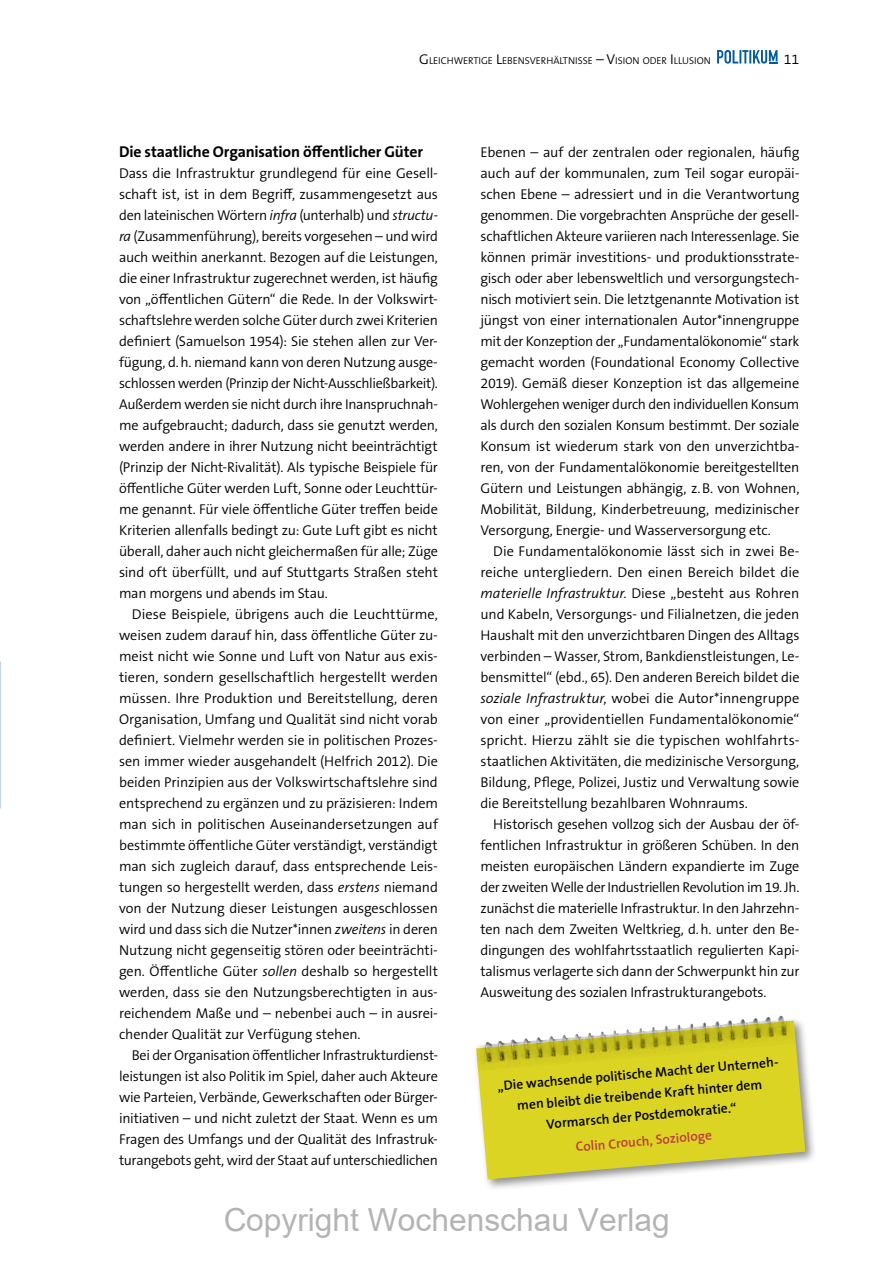
<style>
.page{position:relative;width:893px;height:1263px;background:#fff}
.page>*{position:absolute;margin:0;border:0;box-sizing:border-box;transform-origin:0 0}
.t1{font:31.8px "Arial";color:rgb(0 0 0/.3)}
.t2{font:700 15.75px "The Sans B W7";letter-spacing:-.01em;color:#000}
.t3{font:300 14.25px/21px "The Sans B W4";letter-spacing:-.015em;color:#000;text-align:justify}
.t4{font:600 13.5px/21px "The Sans B W6";color:#000;text-align:center}
.t5{font:600 13.5px "The Sans B W6";color:#bc3c3f}
.t6{font:300 10.05px "The Sans B W4";color:#000}
.s1{font-size:14.25px}
.s2{font-style:italic}
</style>
<div class="page">
<svg style="left:717px;top:50px;width:60px;height:14px"></svg>
<div style="left:473px;top:1017px;width:344px;height:174px;background:#000;opacity:.45"></div>
<svg style="left:476px;top:1021px;width:329px;height:158px;background:#d9d346"></svg>
<p class="t6" style="left:419px;top:54px;width:293px"><span class="s1">G</span>LEICHWERTIGE <span class="s1">L</span>EBENSVERHÄLTNISSE <span class="s1">– V</span>ISION ODER <span class="s1">I</span> LLUSION</p>
<p class="t3" style="left:784px;top:48px;width:17px">11</p>
<p class="t2" style="left:119px;top:142px;width:305px">Die staatliche Organisation öffentlicher Güter</p>
<p class="t3" style="left:119px;top:163px;width:320px">Dass die Infrastruktur grundlegend für eine Gesell&shy;schaft ist, ist in dem Begriff, zusammengesetzt aus den lateinischen Wörtern <span class="s2">infra</span> (unterhalb) und <span class="s2">structu&shy;ra</span> (Zusammenführung), bereits vorgesehen – und wird auch weithin anerkannt. Bezogen auf die Leistungen, die einer Infrastruktur zugerechnet werden, ist häufig von „öffentlichen Gütern“ die Rede. In der Volkswirt&shy;schaftslehre werden solche Güter durch zwei Kriterien definiert (Samuelson 1954): Sie stehen allen zur Ver&shy;fügung, d.h. niemand kann von deren Nutzung ausge&shy;schlossen werden (Prinzip der Nicht-Ausschließbarkeit).<br>Außerdem werden sie nicht durch ihre Inanspruchnah&shy;me aufgebraucht; dadurch, dass sie genutzt werden, werden andere in ihrer Nutzung nicht beeinträchtigt (Prinzip der Nicht-Rivalität). Als typische Beispiele für öffentliche Güter werden Luft, Sonne oder Leuchttür&shy;me genannt. Für viele öffentliche Güter treffen beide Kriterien allenfalls bedingt zu: Gute Luft gibt es nicht überall, daher auch nicht gleichermaßen für alle; Züge sind oft überfüllt, und auf Stuttgarts Straßen steht man morgens und abends im Stau.</p>
<p class="t3" style="left:119px;top:604px;width:320px;text-indent:13px">Diese Beispiele, übrigens auch die Leuchttürme, weisen zudem darauf hin, dass öffentliche Güter zu&shy;meist nicht wie Sonne und Luft von Natur aus exis&shy;tieren, sondern gesellschaftlich hergestellt werden müssen. Ihre Produktion und Bereitstellung, deren Organisation, Umfang und Qualität sind nicht vorab definiert. Vielmehr werden sie in politischen Prozes&shy;sen immer wieder ausgehandelt (Helfrich 2012). Die beiden Prinzipien aus der Volkswirtschaftslehre sind entsprechend zu ergänzen und zu präzisieren: Indem man sich in politischen Auseinandersetzungen auf bestimmte öffentliche Güter verständigt, verständigt man sich zugleich darauf, dass entsprechende Leis&shy;tungen so hergestellt werden, dass <span class="s2">erstens</span> niemand von der Nutzung dieser Leistungen ausgeschlossen wird und dass sich die Nutzer*innen <span class="s2">zweitens</span> in deren Nutzung nicht gegenseitig stören oder beeinträchti&shy;gen. Öffentliche Güter <span class="s2">sollen</span> deshalb so hergestellt werden, dass sie den Nutzungsberechtigten in aus&shy;reichendem Maße und – nebenbei auch – in ausrei&shy;chender Qualität zur Verfügung stehen.</p>
<p class="t3" style="left:119px;top:1045px;width:320px;text-indent:13px">Bei der Organisation öffentlicher Infrastrukturdienst&shy;leistungen ist also Politik im Spiel, daher auch Akteure wie Parteien, Verbände, Gewerkschaften oder Bürger&shy;initiativen – und nicht zuletzt der Staat. Wenn es um Fragen des Umfangs und der Qualität des Infrastruk&shy;turangebots geht, wird der Staat auf unterschiedlichen</p>
<p class="t3" style="left:480px;top:142px;width:320px">Ebenen – auf der zentralen oder regionalen, häufig auch auf der kommunalen, zum Teil sogar europäi&shy;schen Ebene – adressiert und in die Verantwortung genommen. Die vorgebrachten Ansprüche der gesell&shy;schaftlichen Akteure variieren nach Interessenlage. Sie können primär investitions- und produktionsstrate&shy;gisch oder aber lebensweltlich und versorgungstech&shy;nisch motiviert sein. Die letztgenannte Motivation ist jüngst von einer internationalen Autor*innengruppe mit der Konzeption der „Fundamentalökonomie“ stark gemacht worden (Foundational Economy Collective 2019). Gemäß dieser Konzeption ist das allgemeine Wohlergehen weniger durch den individuellen Konsum als durch den sozialen Konsum bestimmt. Der soziale Konsum ist wiederum stark von den unverzichtba&shy;ren, von der Fundamentalökonomie bereitgestellten Gütern und Leistungen abhängig, z.B. von Wohnen, Mobilität, Bildung, Kinderbetreuung, medizinischer Versorgung, Energie- und Wasserversorgung etc.</p>
<p class="t3" style="left:480px;top:541px;width:320px;text-indent:13px">Die Fundamentalökonomie lässt sich in zwei Be&shy;reiche untergliedern. Den einen Bereich bildet die <span class="s2">materielle Infrastruktur</span>. Diese „besteht aus Rohren und Kabeln, Versorgungs- und Filialnetzen, die jeden Haushalt mit den unverzichtbaren Dingen des Alltags verbinden – Wasser, Strom, Bankdienstleistungen, Le&shy;bensmittel“ (ebd., 65). Den anderen Bereich bildet die <span class="s2">soziale Infrastruktur</span>, wobei die Autor*innengruppe von einer „providentiellen Fundamentalökonomie“ spricht. Hierzu zählt sie die typischen wohlfahrts&shy;staatlichen Aktivitäten, die medizinische Versorgung, Bildung, Pflege, Polizei, Justiz und Verwaltung sowie die Bereitstellung bezahlbaren Wohnraums.</p>
<p class="t3" style="left:480px;top:814px;width:320px;text-indent:13px">Historisch gesehen vollzog sich der Ausbau der öf&shy;fentlichen Infrastruktur in größeren Schüben. In den meisten europäischen Ländern expandierte im Zuge der zweiten Welle der Industriellen Revolution im 19. Jh. zunächst die materielle Infrastruktur. In den Jahrzehn&shy;ten nach dem Zweiten Weltkrieg, d.h. unter den Be&shy;dingungen des wohlfahrtsstaatlich regulierten Kapi&shy;talismus verlagerte sich dann der Schwerpunkt hin zur Ausweitung des sozialen Infrastrukturangebots.</p>
<p class="t4" style="left:496px;top:1076px;width:286px;rotate:-5deg">„Die wachsende politische Macht der Unterneh&shy;men bleibt die treibende Kraft hinter dem<br>Vormarsch der Postdemokratie.“</p>
<p class="t5" style="left:575px;top:1138px;width:138px;rotate:-5deg">Colin Crouch, Soziologe</p>
<h1 class="t1" style="left:223px;top:1198px;width:448px">Copyright Wochenschau Verlag</h1>
</div>
